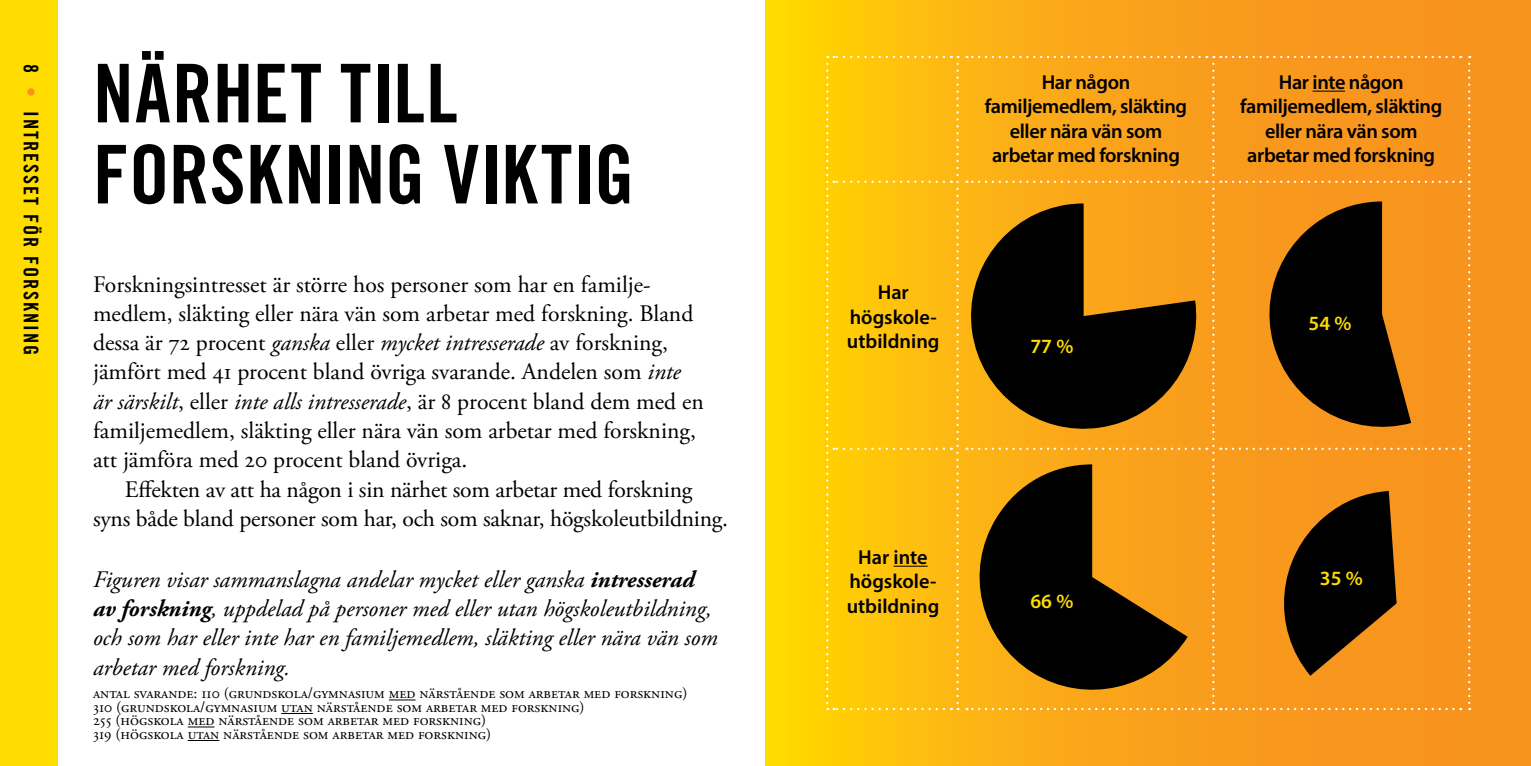
<style>
.page{position:relative;width:1531px;height:766px;background:#fff}
.page>*{position:absolute;margin:0;border:0;box-sizing:border-box;transform-origin:0 0}
.t1{font:81px/81px "Trade Gothic LT Std Bd Cn 20";letter-spacing:.005em;color:#000}
.t2{font:23.62px/29.2px "Adobe Garamond Pro";color:#000}
.t3{font:italic 23.62px/29.2px "Adobe Garamond Pro";color:#000}
.t4{font:600 20.25px/24.3px "Myriad Pro";letter-spacing:-.02em;color:#000;text-align:center}
.t5{font:600 20.25px/24.3px "Myriad Pro";color:#000;text-align:center}
.t6{font:20.25px "Trade Gothic LT Std Bd Cn 20";letter-spacing:.1em;color:#000}
.t7{font:600 20.25px "Myriad Pro";color:#fd0}
.t8{font:15.75px/13.5px "Adobe Garamond Pro";color:#000}
.s1{color:#f7941e}
.s2{font-style:italic}
.s3{font-weight:700}
</style>
<div class="page">
<div style="left:0;top:0;width:57px;height:765px;background:#fd0"></div>
<svg style="left:765px;top:0;width:766px;height:765px;background:#f9a617"></svg>
<svg style="left:389px;top:699px;width:27px;height:1px"></svg>
<hr style="left:281px;top:712px;width:32px;height:1px;background:#000">
<svg style="left:188px;top:726px;width:26px;height:1px"></svg>
<hr style="left:188px;top:739px;width:31px;height:1px;background:#000">
<svg style="left:1270px;top:491px;width:126px;height:184px;background:#623c0b"></svg>
<svg style="left:963px;top:203px;width:241px;height:233px;background:#714b0b"></svg>
<svg style="left:1257px;top:201px;width:154px;height:238px;background:#653d0b"></svg>
<hr style="left:1312px;top:91px;width:33px;height:1px;background:#000">
<svg style="left:1468px;top:64px;width:2px;height:646px"></svg>
<svg style="left:966px;top:447px;width:234px;height:3px"></svg>
<svg style="left:966px;top:181px;width:234px;height:2px"></svg>
<svg style="left:1206px;top:64px;width:8px;height:646px;background:#f9a22a"></svg>
<svg style="left:966px;top:707px;width:234px;height:3px"></svg>
<svg style="left:966px;top:56px;width:234px;height:2px"></svg>
<svg style="left:951px;top:64px;width:7px;height:646px;background:#fdbc23"></svg>
<svg style="left:826px;top:64px;width:118px;height:646px;background:#fec40c"></svg>
<svg style="left:951px;top:56px;width:7px;height:2px"></svg>
<svg style="left:827px;top:56px;width:117px;height:2px"></svg>
<svg style="left:1220px;top:447px;width:233px;height:3px"></svg>
<svg style="left:1220px;top:181px;width:233px;height:2px"></svg>
<svg style="left:1220px;top:707px;width:233px;height:3px"></svg>
<svg style="left:1220px;top:56px;width:233px;height:2px"></svg>
<svg style="left:964px;top:464px;width:223px;height:241px;background:#7f550c"></svg>
<h1 class="t1" style="left:93px;top:52px;width:543px">NÄRHET TILL<br>FORSKNING VIKTIG</h1>
<p class="t6" style="left:43px;top:64px;width:293px;rotate:90deg">8 <span class="s1">•</span> INTRESSET FÖR FORSKNING</p>
<p class="t4" style="left:985px;top:70px;width:204px">Har någon familjemedlem, släkting eller nära vän som arbetar med forskning</p>
<p class="t2" style="left:93px;top:270px;width:612px">Forskningsintresset är större hos personer som har en familje&shy;medlem, släkting eller nära vän som arbetar med forskning. Bland dessa är 72 procent <span class="s2">ganska</span> eller <span class="s2">mycket intresserade</span> av forskning, jämfört med 41 procent bland övriga svarande. Andelen som <span class="s2">inte är särskilt</span>, eller <span class="s2">inte alls intresserade</span>, är 8 procent bland dem med en familjemedlem, släkting eller nära vän som arbetar med forskning, att jämföra med 20 procent bland övriga.</p>
<p class="t2" style="left:93px;top:475px;width:637px;text-align:center">Effekten av att ha någon i sin närhet som arbetar med forskning<br>syns både bland personer som har, och som saknar, högskoleutbildning.</p>
<p class="t3" style="left:93px;top:565px;width:626px">Figuren visar sammanslagna andelar mycket eller ganska <span class="s3">intresserad av forskning</span>, uppdelad på personer med eller utan högskoleutbildning, och som har eller inte har en familjemedlem, släkting eller nära vän som arbetar med forskning.</p>
<p class="t8" style="left:93px;top:687px;width:596px">Antal svarande: 110 (Grundskola/gymnasium med närstående som arbetar med forskning)<br>310 (Grundskola/gymnasium utan närstående som arbetar med forskning)<br>255 (Högskola med närstående som arbetar med forskning)<br>319 (Högskola utan närstående som arbetar med forskning)</p>
<p class="t5" style="left:847px;top:280px;width:94px">Har högskole&shy;utbildning</p>
<p class="t7" style="left:1030px;top:333px;width:44px">77 %</p>
<p class="t5" style="left:847px;top:544px;width:94px">Har inte högskole&shy;utbildning</p>
<p class="t7" style="left:1030px;top:588px;width:44px">66 %</p>
<p class="t4" style="left:1240px;top:70px;width:204px">Har inte någon familjemedlem, släkting eller nära vän som arbetar med forskning</p>
<p class="t7" style="left:1308px;top:310px;width:44px">54 %</p>
<p class="t7" style="left:1320px;top:565px;width:44px">35 %</p>
</div>
